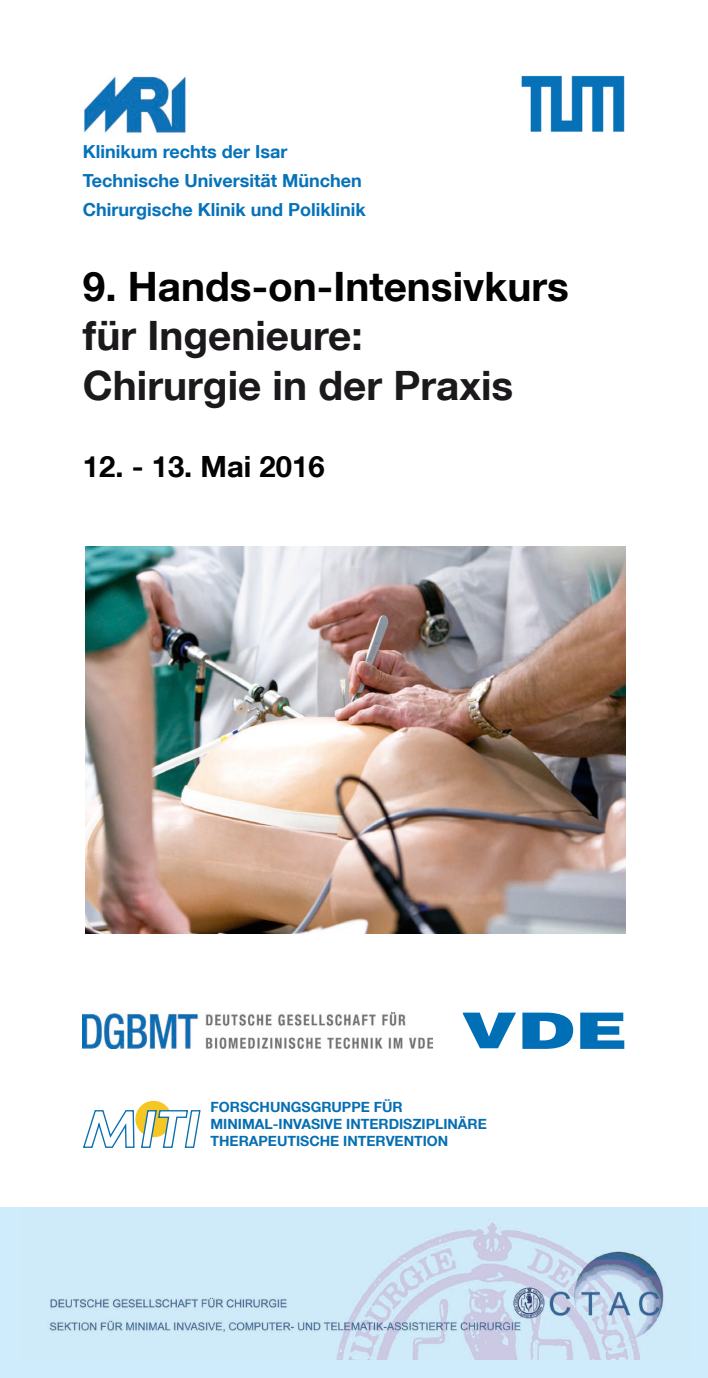
<style>
.page{position:relative;width:708px;height:1378px;background:#fff}
.page>*{position:absolute;margin:0;border:0;box-sizing:border-box;transform-origin:0 0}
.HEadline{font:700 40.5px "TUM Neue Helvetica";color:#1b191c}
.HEadline-2{font:700 40.5px "TUM Neue Helvetica";color:#030202}
.Unterüberschrift{font:700 29.25px "TUM Neue Helvetica";color:#030202}
.t1{font:700 18px "TUM Neue Helvetica";color:#0672ba}
.t2{font:700 14.17px/16.9px "TUM Neue Helvetica";color:#066eb2}
</style>
<div class="page">
<div style="left:0;top:1208px;width:708px;height:170px;background:#ceecfb"></div>
<img style="left:86px;top:546px;width:539px;height:387px">
<div style="left:135px;top:1101px;width:37px;height:36px;background:#f4c725;border-radius:50%"></div>
<svg style="left:83px;top:1109px;width:118px;height:39px"></svg>
<img style="left:21px;top:1207px;width:669px;height:152px">
<img style="left:521px;top:76px;width:104px;height:56px">
<img style="left:83px;top:76px;width:103px;height:57px">
<img style="left:83px;top:1012px;width:350px;height:37px">
<svg style="left:463px;top:1012px;width:53px;height:36px"></svg>
<svg style="left:522px;top:1012px;width:51px;height:36px"></svg>
<svg style="left:580px;top:1012px;width:44px;height:36px"></svg>
<p class="t1" style="left:83px;top:140px;width:206px">Klinikum rechts der Isar</p>
<p class="t1" style="left:83px;top:169px;width:281px">Technische Universität München</p>
<p class="t1" style="left:83px;top:198px;width:284px">Chirurgische Klinik und Poliklinik</p>
<p class="HEadline-2" style="left:83px;top:260px;width:488px">9. Hands-on-Intensivkurs</p>
<p class="HEadline" style="left:83px;top:310px;width:281px">für Ingenieure:</p>
<p class="HEadline" style="left:83px;top:359px;width:432px">Chirurgie in der Praxis</p>
<p class="Unterüberschrift" style="left:83px;top:448px;width:243px">12. - 13. Mai 2016</p>
<p class="t2" style="left:211px;top:1098px;width:278px">FORSCHUNGSGRUPPE FÜR<br>MINIMAL-INVASIVE INTERDISZIPLINÄRE<br>THERAPEUTISCHE INTERVENTION</p>
</div>
